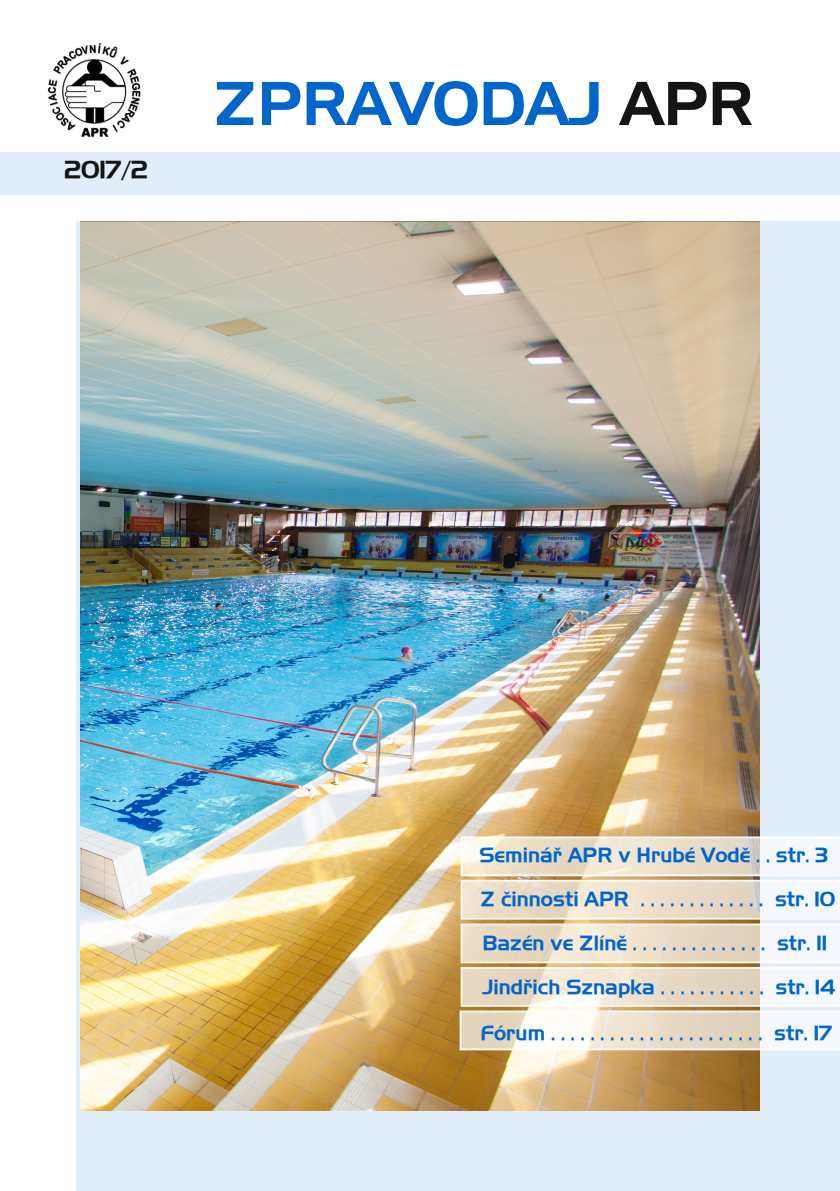
<style>
.page{position:relative;width:840px;height:1191px;background:#fff}
.page>*{position:absolute;margin:0;border:0;box-sizing:border-box;transform-origin:0 0}
.t1{font:60px "Wf 2 Pollen";color:#06c}
.t2{font:24px "Wf 2 Pollen";color:#161413}
.t3{font:20px "Wf 2 Pollen";color:#06c}
.s1{color:#161413}
</style>
<div class="page">
<img style="left:47px;top:43px;width:94px;height:94px">
<div style="left:76px;top:221px;width:763px;height:970px;background:#e1eefa"></div>
<div style="left:0;top:152px;width:839px;height:43px;background:#e1eefa"></div>
<img style="left:80px;top:221px;width:679px;height:889px">
<svg style="left:459px;top:836px;width:380px;height:214px;background:#e9dcc9"></svg>
<p class="t2" style="left:65px;top:155px;width:84px">2017/2</p>
<h1 class="t1" style="left:213px;top:67px;width:541px">ZPRAVODAJ <span class="s1">APR</span></h1>
<p class="t3" style="left:479px;top:843px;width:350px">Seminář APR v Hrubé Vodě . . str. 3</p>
<p class="t3" style="left:480px;top:887px;width:356px">ZčinnostiAPR ............. str.10</p>
<p class="t3" style="left:482px;top:931px;width:346px">BazénveZlíně.............. str.11</p>
<p class="t3" style="left:482px;top:975px;width:354px">Jindřich Sznapka . . . . . . . . . . . str. 14</p>
<p class="t3" style="left:480px;top:1021px;width:352px">Fórum...................... str.17</p>
</div>
